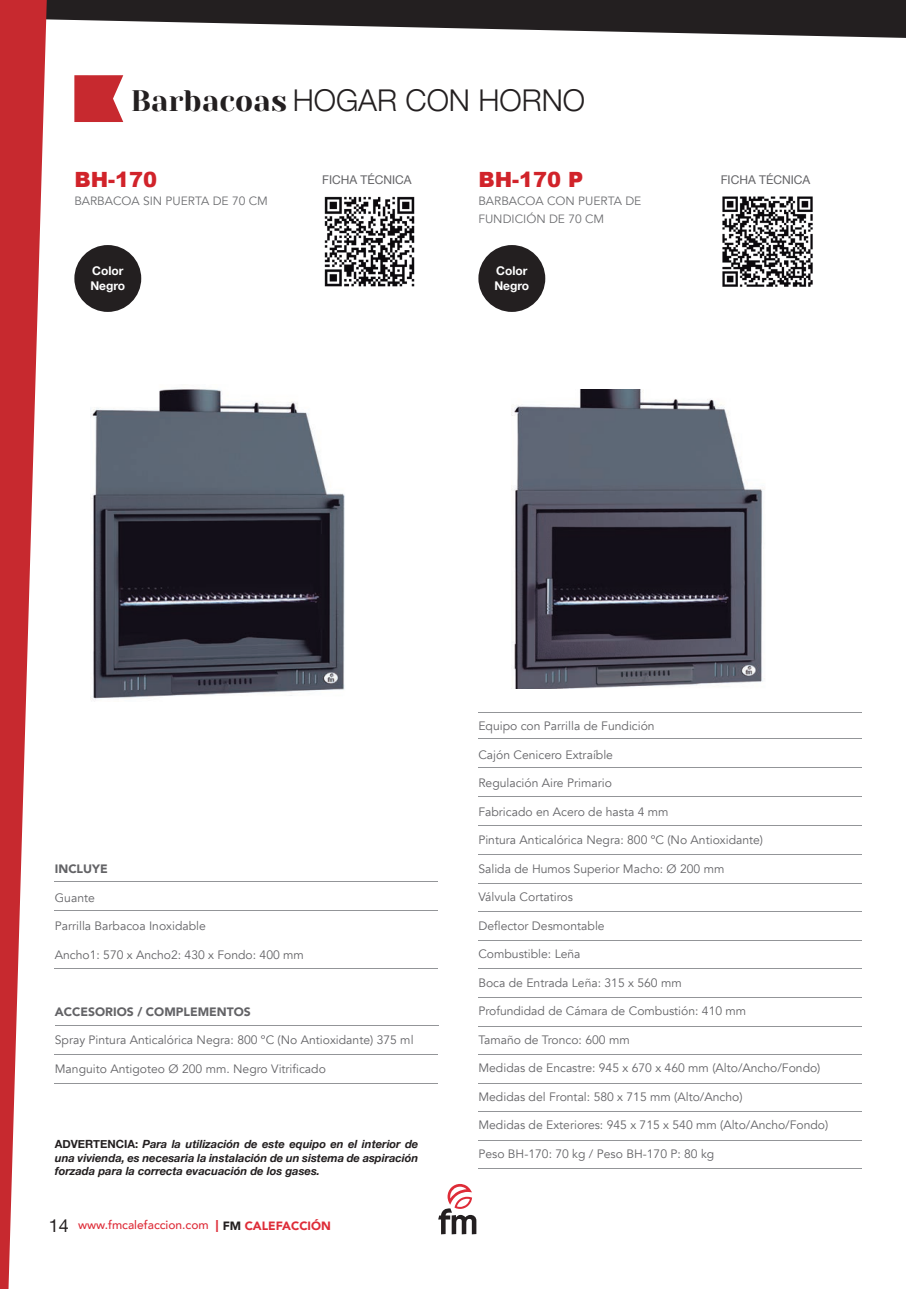
<style>
.page{position:relative;width:906px;height:1289px;background:#fff}
.page>*{position:absolute;margin:0;border:0;box-sizing:border-box;transform-origin:0 0}
.t1{font:300 30px "Helvetica Neue";color:#231f20}
.t2{font:900 21px "Arial";color:#d1232a}
.t3{font:12.15px "Avenir";color:#636366}
.t4{font:900 12.15px "Avenir";color:#636366}
.t5{font:12px/18px "Avenir";color:#6c6d70}
.t6{font:500 12px "Avenir";color:#de2c38}
.t7{font:12px "Helvetica Neue";color:#636366}
.t8{font:700 12px/14.4px "Helvetica Neue";color:#fff}
.t9{font:italic 700 11.25px/13.5px "Helvetica Neue";color:#231f20;text-align:justify}
.s1{font-family:"Yeseva One";font-weight:400;font-size:29.55px}
.s2{font-style:normal}
.s3{font-family:"Helvetica Neue";font-weight:400;font-size:18px;color:#231f20}
.s4{font-family:"Univers";font-weight:700}
.s5{font-weight:900;color:#231f20}
.s6{font-weight:900}
</style>
<div class="page">
<svg style="left:438px;top:1184px;width:38px;height:50px"></svg>
<svg style="left:47px;top:0;width:859px;height:38px"></svg>
<svg style="left:0;top:0;width:47px;height:1288px;fill:#c7292f"></svg>
<img style="left:91px;top:388px;width:254px;height:312px">
<img style="left:512px;top:389px;width:253px;height:300px">
<hr style="left:55px;top:881px;width:383px;height:1px;background:#939598">
<hr style="left:55px;top:910px;width:383px;height:1px;background:#939598">
<hr style="left:55px;top:968px;width:383px;height:1px;background:#939598">
<hr style="left:55px;top:1025px;width:383px;height:1px;background:#939598">
<hr style="left:55px;top:1082px;width:383px;height:1px;background:#939598">
<hr style="left:55px;top:1054px;width:383px;height:1px;background:#939598">
<hr style="left:478px;top:711px;width:383px;height:1px;background:#939598">
<hr style="left:478px;top:738px;width:383px;height:1px;background:#939598">
<hr style="left:478px;top:767px;width:383px;height:1px;background:#939598">
<hr style="left:478px;top:796px;width:383px;height:1px;background:#939598">
<hr style="left:478px;top:968px;width:383px;height:1px;background:#939598">
<hr style="left:478px;top:825px;width:383px;height:1px;background:#939598">
<hr style="left:478px;top:997px;width:383px;height:1px;background:#939598">
<hr style="left:478px;top:854px;width:383px;height:1px;background:#939598">
<hr style="left:478px;top:1026px;width:383px;height:1px;background:#939598">
<hr style="left:478px;top:882px;width:383px;height:1px;background:#939598">
<hr style="left:478px;top:1054px;width:383px;height:1px;background:#939598">
<hr style="left:478px;top:911px;width:383px;height:1px;background:#939598">
<hr style="left:478px;top:1083px;width:383px;height:1px;background:#939598">
<hr style="left:478px;top:939px;width:383px;height:1px;background:#939598">
<hr style="left:478px;top:1111px;width:383px;height:1px;background:#939598">
<hr style="left:478px;top:1140px;width:383px;height:1px;background:#939598">
<hr style="left:478px;top:1168px;width:383px;height:1px;background:#939598">
<div style="left:478px;top:245px;width:67px;height:67px;background:#231f20;border-radius:50%"></div>
<img style="left:324px;top:196px;width:91px;height:91px">
<img style="left:722px;top:196px;width:91px;height:91px">
<div style="left:74px;top:245px;width:67px;height:67px;background:#231f20;border-radius:50%"></div>
<svg style="left:74px;top:75px;width:49px;height:47px;background:#cd4046"></svg>
<h1 class="t1" style="left:131px;top:76px;width:456px"><span class="s1">Barbacoas</span> HOGAR CON HORNO</h1>
<h2 class="t2" style="left:74px;top:165px;width:84px">BH-170</h2>
<p class="t5" style="left:74px;top:192px;width:195px">BARBACOA SIN PUERTA DE 70 CM</p>
<p class="t8" style="left:90px;top:264px;width:36px">Color<br>Negro</p>
<h2 class="t2" style="left:478px;top:165px;width:106px">BH-170 P</h2>
<p class="t5" style="left:478px;top:192px;width:164px">BARBACOA CON PUERTA DE<br>FUNDICIÓN DE 70 CM</p>
<p class="t7" style="left:322px;top:171px;width:91px">FICHA TÉCNICA</p>
<p class="t7" style="left:720px;top:171px;width:91px">FICHA TÉCNICA</p>
<p class="t8" style="left:494px;top:264px;width:36px">Color<br>Negro</p>
<p class="t4" style="left:55px;top:858px;width:54px">INCLUYE</p>
<p class="t3" style="left:55px;top:890px;width:42px">Guante</p>
<p class="t3" style="left:55px;top:918px;width:153px">Parrilla Barbacoa Inoxidable</p>
<p class="t3" style="left:55px;top:947px;width:251px">Ancho1: 570 x Ancho2: 430 x Fondo: 400 mm</p>
<p class="t4" style="left:55px;top:1001px;width:197px">ACCESORIOS / COMPLEMENTOS</p>
<p class="t3" style="left:55px;top:1032px;width:360px">Spray Pintura Anticalórica Negra: 800 ºC (No Antioxidante) 375 ml</p>
<p class="t3" style="left:55px;top:1061px;width:272px">Manguito Antigoteo Ø 200 mm. Negro Vitrificado</p>
<p class="t9" style="left:55px;top:1137px;width:365px"><span class="s2">ADVERTENCIA:</span> Para la utilización de este equipo en el interior de una vivienda, es necesaria la instalación de un sistema de aspiración forzada para la correcta evacuación de los gases.</p>
<p class="t6" style="left:49px;top:1214px;width:283px"><span class="s3">14</span> www.fmcalefaccion.com <span class="s4">|</span> <span class="s5">FM</span> <span class="s6">CALEFACCIÓN</span></p>
<p class="t3" style="left:478px;top:718px;width:178px">Equipo con Parrilla de Fundición</p>
<p class="t3" style="left:478px;top:747px;width:136px">Cajón Cenicero Extraíble</p>
<p class="t3" style="left:478px;top:775px;width:135px">Regulación Aire Primario</p>
<p class="t3" style="left:478px;top:804px;width:192px">Fabricado en Acero de hasta 4 mm</p>
<p class="t3" style="left:478px;top:832px;width:286px">Pintura Anticalórica Negra: 800 ºC (No Antioxidante)</p>
<p class="t3" style="left:478px;top:861px;width:248px">Salida de Humos Superior Macho: Ø 200 mm</p>
<p class="t3" style="left:478px;top:889px;width:96px">Válvula Cortatiros</p>
<p class="t3" style="left:478px;top:918px;width:128px">Deflector Desmontable</p>
<p class="t3" style="left:478px;top:946px;width:104px">Combustible: Leña</p>
<p class="t3" style="left:478px;top:975px;width:205px">Boca de Entrada Leña: 315 x 560 mm</p>
<p class="t3" style="left:478px;top:1003px;width:269px">Profundidad de Cámara de Combustión: 410 mm</p>
<p class="t3" style="left:478px;top:1032px;width:153px">Tamaño de Tronco: 600 mm</p>
<p class="t3" style="left:478px;top:1060px;width:343px">Medidas de Encastre: 945 x 670 x 460 mm (Alto/Ancho/Fondo)</p>
<p class="t3" style="left:478px;top:1089px;width:266px">Medidas del Frontal: 580 x 715 mm (Alto/Ancho)</p>
<p class="t3" style="left:478px;top:1117px;width:351px">Medidas de Exteriores: 945 x 715 x 540 mm (Alto/Ancho/Fondo)</p>
<p class="t3" style="left:478px;top:1146px;width:237px">Peso BH-170: 70 kg / Peso BH-170 P: 80 kg</p>
</div>
